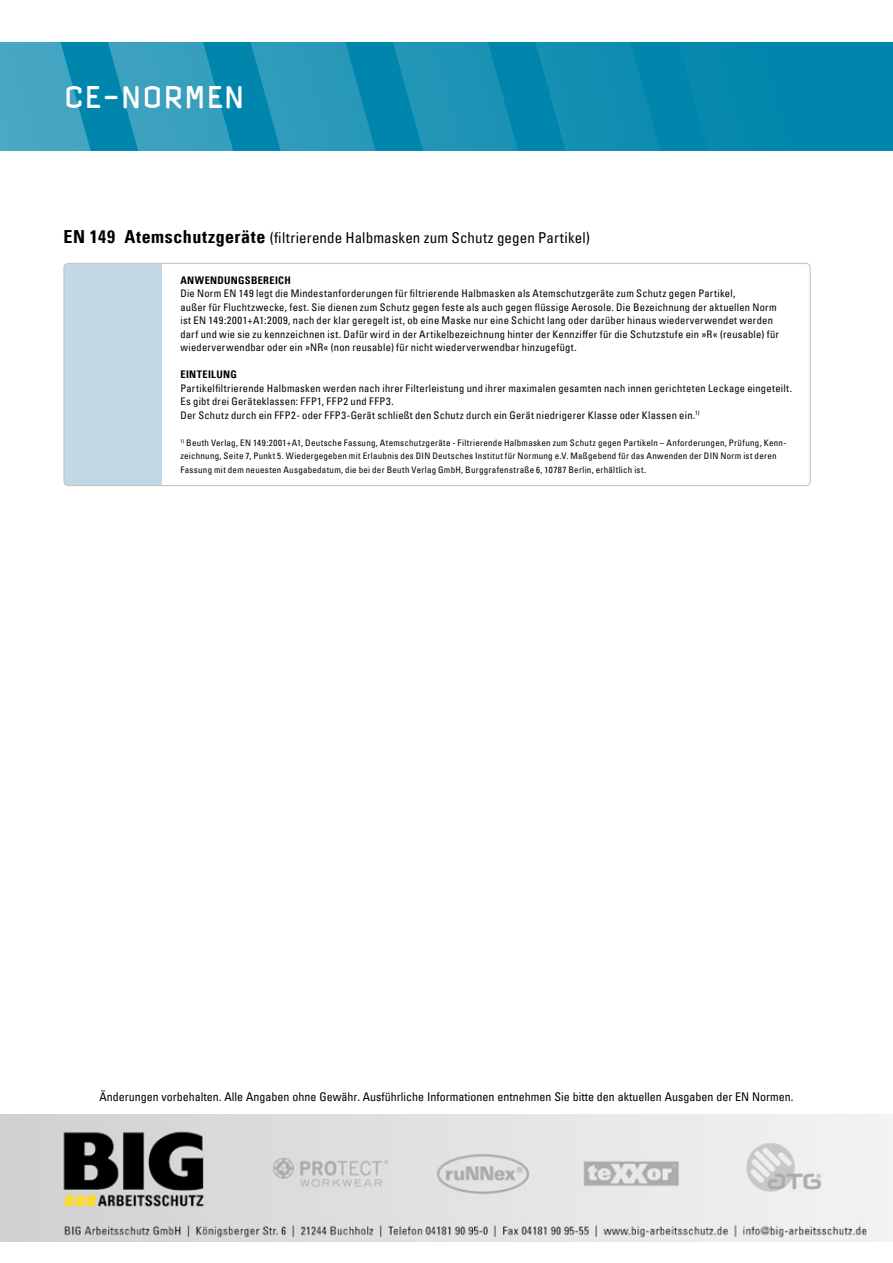
<style>
.page{position:relative;width:893px;height:1263px;background:#fff}
.page>*{position:absolute;margin:0;border:0;box-sizing:border-box;transform-origin:0 0}
.t1{font:30px "Clicker";letter-spacing:.02em;color:#fff}
.t2{font:condensed 15px "Univers Com 57";letter-spacing:.005em;color:#000}
.t3{font:condensed 12px "Univers Com 57";color:#000}
.t4{font:condensed 10.5px/13.5px "Univers Com 57";letter-spacing:.02em;color:#000}
.t5{font:10.5px "Univers Com 67 Bold Cond";letter-spacing:.03em;color:#000}
.t6{font:condensed 9px/13.5px "Univers Com 57";letter-spacing:.03em;color:#000}
.s1{font-family:"Univers Com 67 Bold Cond";font-stretch:normal;font-size:18px}
</style>
<div class="page">
<img style="left:0;top:1114px;width:893px;height:128px">
<div style="left:0;top:43px;width:893px;height:108px;background:#0086ac"></div>
<svg style="left:0;top:42px;width:805px;height:109px"></svg>
<div style="left:64px;top:263px;width:97px;height:223px;background:#c2d8e7"></div>
<div style="left:63px;top:263px;width:748px;height:223px;border:1px solid #c6c6c6;border-radius:4px"></div>
<h1 class="t1" style="left:64px;top:79px;width:182px">CE-NORMEN</h1>
<h2 class="t2" style="left:63px;top:228px;width:528px"><span class="s1">EN 149 ATEMSCHUTZGERÄTE</span> (filtrierende Halbmasken zum Schutz gegen Partikel)</h2>
<p class="t5" style="left:180px;top:273px;width:112px">ANWENDUNGSBEREICH</p>
<p class="t4" style="left:180px;top:286px;width:600px">Die Norm EN 149 legt die Mindestanforderungen für filtrierende Halbmasken als Atemschutzgeräte zum Schutz gegen Partikel,<br>außer für Fluchtzwecke, fest. Sie dienen zum Schutz gegen feste als auch gegen flüssige Aerosole. Die Bezeichnung der aktuellen Norm ist EN 149:2001+A1:2009, nach der klar geregelt ist, ob eine Maske nur eine Schicht lang oder darüber hinaus wiederverwendet werden darf und wie sie zu kennzeichnen ist. Dafür wird in der Artikelbezeichnung hinter der Kennziffer für die Schutzstufe ein »R« (reusable) für wiederverwendbar oder ein »NR« (non reusable) für nicht wiederverwendbar hinzugefügt.</p>
<p class="t5" style="left:180px;top:368px;width:58px">EINTEILUNG</p>
<p class="t4" style="left:180px;top:381px;width:613px">Partikelfiltrierende Halbmasken werden nach ihrer Filterleistung und ihrer maximalen gesamten nach innen gerichteten Leckage eingeteilt.<br>Es gibt drei Geräteklassen: FFP1, FFP2 und FFP3.<br>Der Schutz durch ein FFP2- oder FFP3-Gerät schließt den Schutz durch ein Gerät niedrigerer Klasse oder Klassen ein.<sup>1)</sup></p>
<p class="t6" style="left:180px;top:436px;width:607px"><sup>1)</sup> Beuth Verlag, EN 149:2001+A1, Deutsche Fassung, Atemschutzgeräte - Filtrierende Halbmasken zum Schutz gegen Partikeln – Anforderungen, Prüfung, Kenn&shy;zeichnung, Seite 7, Punkt 5. Wiedergegeben mit Erlaubnis des DIN Deutsches Institut für Normung e.V. Maßgebend für das Anwenden der DIN Norm ist deren<br>Fassung mit dem neuesten Ausgabedatum, die bei der Beuth Verlag GmbH, Burggrafenstraße 6, 10787 Berlin, erhältlich ist.</p>
<p class="t3" style="left:99px;top:1089px;width:696px">Änderungen vorbehalten. Alle Angaben ohne Gewähr. Ausführliche Informationen entnehmen Sie bitte den aktuellen Ausgaben der EN Normen.</p>
</div>
